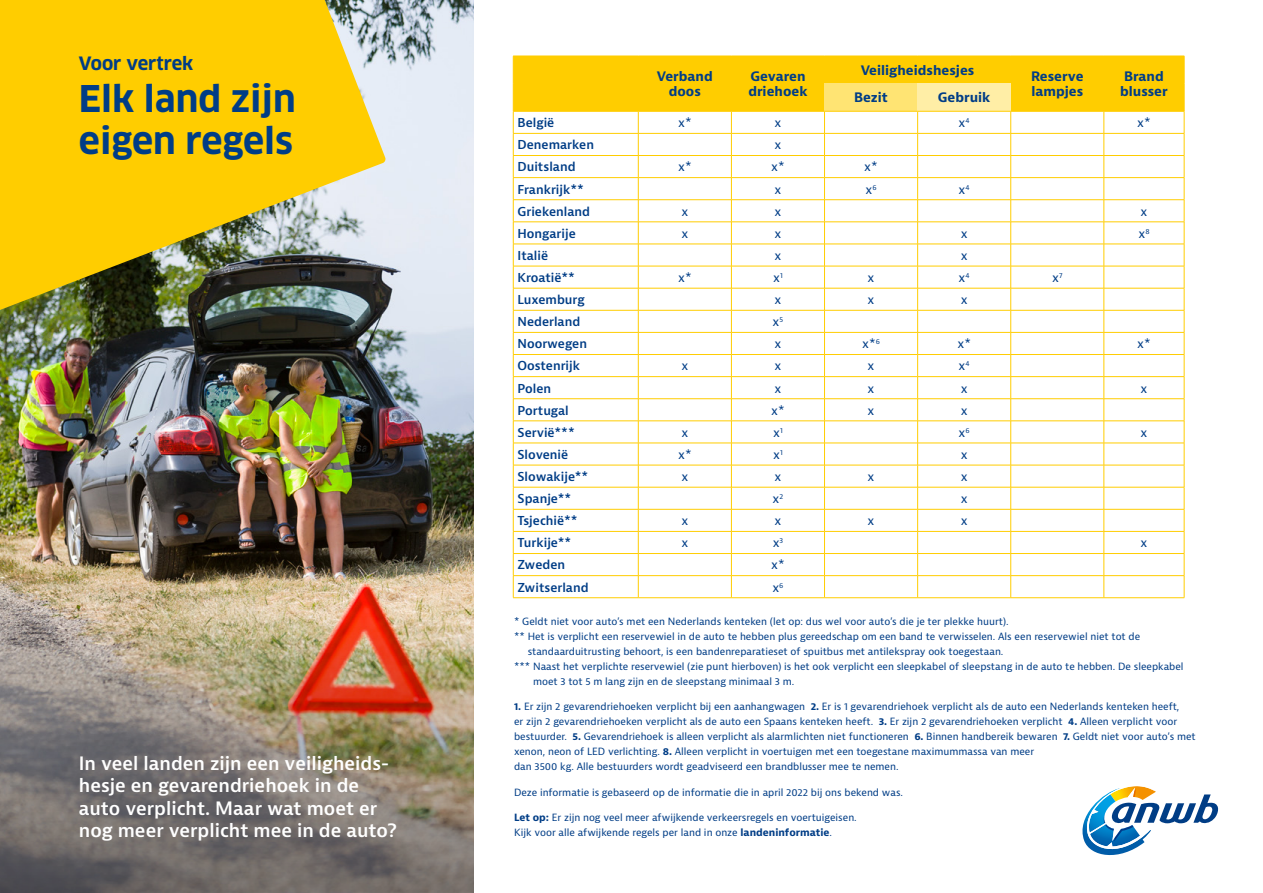
<style>
.page{position:relative;width:1263px;height:893px;background:#fff}
.page>*{position:absolute;margin:0;border:0;box-sizing:border-box;transform-origin:0 0}
.t1{font:700 36px/42px "Clan Pro";color:#003d86}
.t2{font:600 18px/22.5px "Bernina Sans";color:#fff}
.t3{font:700 18px "Clan Pro";color:#003d86}
.t4{font:700 12.75px/15px "Bernina Sans";color:#003d86;text-align:center}
.t5{font:600 12px "Bernina Sans";color:#003d86}
.t6{font:12px "Bernina Sans";color:#003d86}
.t7{font:9.75px/15px "Bernina Sans";color:#003d86}
.s1{font-weight:700}
</style>
<div class="page">
<img style="left:386px;top:0;width:88px;height:100px">
<svg style="left:0;top:0;width:386px;height:100px;background:#f7cc16"></svg>
<img style="left:0;top:100px;width:474px;height:793px">
<svg style="left:1082px;top:786px;width:137px;height:70px"></svg>
<svg style="left:513px;top:56px;width:672px;height:542px"></svg>
<hr style="left:513px;top:597px;width:125px;height:1px;background:#ffcd00">
<hr style="left:638px;top:597px;width:93px;height:1px;background:#ffcd00">
<hr style="left:731px;top:597px;width:93px;height:1px;background:#ffcd00">
<hr style="left:824px;top:597px;width:94px;height:1px;background:#ffcd00">
<hr style="left:918px;top:597px;width:93px;height:1px;background:#ffcd00">
<hr style="left:1011px;top:597px;width:93px;height:1px;background:#ffcd00">
<hr style="left:1104px;top:597px;width:80px;height:1px;background:#ffcd00">
<h2 class="t3" style="left:79px;top:53px;width:116px">Voor vertrek</h2>
<h1 class="t1" style="left:79px;top:78px;width:218px">Elk land zijn eigen regels</h1>
<h2 class="t2" style="left:79px;top:752px;width:319px">In veel landen zijn een veiligheids&shy;hesje en gevarendriehoek in de auto verplicht. Maar wat moet er nog meer verplicht mee in de auto?</h2>
<h3 class="t4" style="left:657px;top:69px;width:57px">Verband doos</h3>
<h3 class="t4" style="left:748px;top:69px;width:61px;text-align:left">Gevaren driehoek</h3>
<h3 class="t4" style="left:861px;top:63px;width:115px">Veiligheidshesjes</h3>
<h3 class="t4" style="left:854px;top:90px;width:35px">Bezit</h3>
<h3 class="t4" style="left:938px;top:90px;width:54px">Gebruik</h3>
<h3 class="t4" style="left:1031px;top:69px;width:54px;text-align:left">Reserve lampjes</h3>
<h3 class="t4" style="left:1120px;top:69px;width:49px">Brand blusser</h3>
<p class="t5" style="left:517px;top:115px;width:38px">België</p>
<p class="t6" style="left:678px;top:115px;width:15px">x*</p>
<p class="t6" style="left:774px;top:115px;width:8px">x</p>
<p class="t6" style="left:959px;top:115px;width:13px">x<sup>4</sup></p>
<p class="t6" style="left:1137px;top:115px;width:15px">x*</p>
<p class="t5" style="left:517px;top:137px;width:78px">Denemarken</p>
<p class="t6" style="left:774px;top:137px;width:8px">x</p>
<p class="t5" style="left:517px;top:159px;width:60px">Duitsland</p>
<p class="t6" style="left:678px;top:159px;width:15px">x*</p>
<p class="t6" style="left:771px;top:159px;width:15px">x*</p>
<p class="t6" style="left:864px;top:159px;width:15px">x*</p>
<p class="t5" style="left:517px;top:181px;width:68px">Frankrijk**</p>
<p class="t6" style="left:774px;top:181px;width:8px">x</p>
<p class="t6" style="left:865px;top:181px;width:13px">x<sup>6</sup></p>
<p class="t6" style="left:959px;top:181px;width:13px">x<sup>4</sup></p>
<p class="t5" style="left:517px;top:203px;width:74px">Griekenland</p>
<p class="t6" style="left:681px;top:203px;width:8px">x</p>
<p class="t6" style="left:774px;top:203px;width:8px">x</p>
<p class="t6" style="left:1140px;top:203px;width:8px">x</p>
<p class="t5" style="left:517px;top:226px;width:60px">Hongarije</p>
<p class="t6" style="left:681px;top:226px;width:8px">x</p>
<p class="t6" style="left:774px;top:226px;width:8px">x</p>
<p class="t6" style="left:961px;top:226px;width:8px">x</p>
<p class="t6" style="left:1138px;top:226px;width:13px">x<sup>8</sup></p>
<p class="t5" style="left:517px;top:248px;width:32px">Italië</p>
<p class="t6" style="left:774px;top:248px;width:8px">x</p>
<p class="t6" style="left:961px;top:248px;width:8px">x</p>
<p class="t5" style="left:517px;top:270px;width:59px">Kroatië**</p>
<p class="t6" style="left:678px;top:270px;width:15px">x*</p>
<p class="t6" style="left:773px;top:270px;width:11px">x<sup>1</sup></p>
<p class="t6" style="left:868px;top:270px;width:8px">x</p>
<p class="t6" style="left:959px;top:270px;width:13px">x<sup>4</sup></p>
<p class="t6" style="left:1052px;top:270px;width:12px">x<sup>7</sup></p>
<p class="t5" style="left:517px;top:292px;width:69px">Luxemburg</p>
<p class="t6" style="left:774px;top:292px;width:8px">x</p>
<p class="t6" style="left:868px;top:292px;width:8px">x</p>
<p class="t6" style="left:961px;top:292px;width:8px">x</p>
<p class="t5" style="left:517px;top:314px;width:64px">Nederland</p>
<p class="t6" style="left:773px;top:314px;width:12px">x<sup>5</sup></p>
<p class="t5" style="left:517px;top:336px;width:71px">Noorwegen</p>
<p class="t6" style="left:774px;top:336px;width:8px">x</p>
<p class="t6" style="left:862px;top:336px;width:19px">x*<sup>6</sup></p>
<p class="t6" style="left:957px;top:336px;width:15px">x*</p>
<p class="t6" style="left:1137px;top:336px;width:15px">x*</p>
<p class="t5" style="left:517px;top:358px;width:64px">Oostenrijk</p>
<p class="t6" style="left:681px;top:358px;width:8px">x</p>
<p class="t6" style="left:774px;top:358px;width:8px">x</p>
<p class="t6" style="left:868px;top:358px;width:8px">x</p>
<p class="t6" style="left:959px;top:358px;width:13px">x<sup>4</sup></p>
<p class="t5" style="left:517px;top:380px;width:35px">Polen</p>
<p class="t6" style="left:774px;top:380px;width:8px">x</p>
<p class="t6" style="left:868px;top:380px;width:8px">x</p>
<p class="t6" style="left:961px;top:380px;width:8px">x</p>
<p class="t6" style="left:1140px;top:380px;width:8px">x</p>
<p class="t5" style="left:517px;top:402px;width:53px">Portugal</p>
<p class="t6" style="left:771px;top:402px;width:15px">x*</p>
<p class="t6" style="left:868px;top:402px;width:8px">x</p>
<p class="t6" style="left:961px;top:402px;width:8px">x</p>
<p class="t5" style="left:517px;top:425px;width:59px">Servië***</p>
<p class="t6" style="left:681px;top:425px;width:8px">x</p>
<p class="t6" style="left:773px;top:425px;width:11px">x<sup>1</sup></p>
<p class="t6" style="left:959px;top:425px;width:13px">x<sup>6</sup></p>
<p class="t6" style="left:1140px;top:425px;width:8px">x</p>
<p class="t5" style="left:517px;top:447px;width:52px">Slovenië</p>
<p class="t6" style="left:678px;top:447px;width:15px">x*</p>
<p class="t6" style="left:773px;top:447px;width:11px">x<sup>1</sup></p>
<p class="t6" style="left:961px;top:447px;width:8px">x</p>
<p class="t5" style="left:517px;top:469px;width:72px">Slowakije**</p>
<p class="t6" style="left:681px;top:469px;width:8px">x</p>
<p class="t6" style="left:774px;top:469px;width:8px">x</p>
<p class="t6" style="left:868px;top:469px;width:8px">x</p>
<p class="t6" style="left:961px;top:469px;width:8px">x</p>
<p class="t5" style="left:517px;top:491px;width:55px">Spanje**</p>
<p class="t6" style="left:773px;top:491px;width:12px">x<sup>2</sup></p>
<p class="t6" style="left:961px;top:491px;width:8px">x</p>
<p class="t5" style="left:517px;top:513px;width:62px">Tsjechië**</p>
<p class="t6" style="left:681px;top:513px;width:8px">x</p>
<p class="t6" style="left:774px;top:513px;width:8px">x</p>
<p class="t6" style="left:868px;top:513px;width:8px">x</p>
<p class="t6" style="left:961px;top:513px;width:8px">x</p>
<p class="t5" style="left:517px;top:535px;width:55px">Turkije**</p>
<p class="t6" style="left:681px;top:535px;width:8px">x</p>
<p class="t6" style="left:773px;top:535px;width:12px">x<sup>3</sup></p>
<p class="t6" style="left:1140px;top:535px;width:8px">x</p>
<p class="t5" style="left:517px;top:557px;width:49px">Zweden</p>
<p class="t6" style="left:771px;top:557px;width:15px">x*</p>
<p class="t5" style="left:517px;top:579px;width:73px">Zwitserland</p>
<p class="t6" style="left:772px;top:579px;width:13px">x<sup>6</sup></p>
<p class="t7" style="left:514px;top:614px;width:496px">* Geldt niet voor auto’s met een Nederlands kenteken (let op: dus wel voor auto’s die je ter plekke huurt).</p>
<p class="t7" style="left:514px;top:629px;width:628px">** Het is verplicht een reservewiel in de auto te hebben plus gereedschap om een band te verwisselen. Als een reservewiel niet tot de</p>
<p class="t7" style="left:528px;top:644px;width:477px">standaarduitrusting behoort, is een bandenreparatieset of spuitbus met antilekspray ook toegestaan.</p>
<p class="t7" style="left:514px;top:659px;width:671px">*** Naast het verplichte reservewiel (zie punt hierboven) is het ook verplicht een sleepkabel of sleepstang in de auto te hebben. De sleepkabel</p>
<p class="t7" style="left:533px;top:674px;width:263px">moet 3 tot 5 m lang zijn en de sleepstang minimaal 3 m.</p>
<p class="t7" style="left:514px;top:699px;width:683px"><span class="s1">1.</span> Er zijn 2 gevarendriehoeken verplicht bij een aanhangwagen <span class="s1">2.</span> Er is 1 gevarendriehoek verplicht als de auto een Nederlands kenteken heeft,<br>er zijn 2 gevarendriehoeken verplicht als de auto een Spaans kenteken heeft. <span class="s1">3.</span> Er zijn 2 gevarendriehoeken verplicht <span class="s1">4.</span> Alleen verplicht voor bestuurder. <span class="s1">5.</span> Gevarendriehoek is alleen verplicht als alarmlichten niet functioneren <span class="s1">6.</span> Binnen handbereik bewaren <span class="s1">7.</span> Geldt niet voor auto’s met xenon, neon of LED verlichting. <span class="s1">8.</span> Alleen verplicht in voertuigen met een toegestane maximummassa van meer<br>dan 3500 kg. Alle bestuurders wordt geadviseerd een brandblusser mee te nemen.</p>
<p class="t7" style="left:514px;top:785px;width:390px">Deze informatie is gebaseerd op de informatie die in april 2022 bij ons bekend was.</p>
<p class="t7" style="left:514px;top:810px;width:344px"><span class="s1">Let op:</span> Er zijn nog veel meer afwijkende verkeersregels en voertuigeisen.<br>Kijk voor alle afwijkende regels per land in onze <span class="s1">landeninformatie</span>.</p>
</div>
